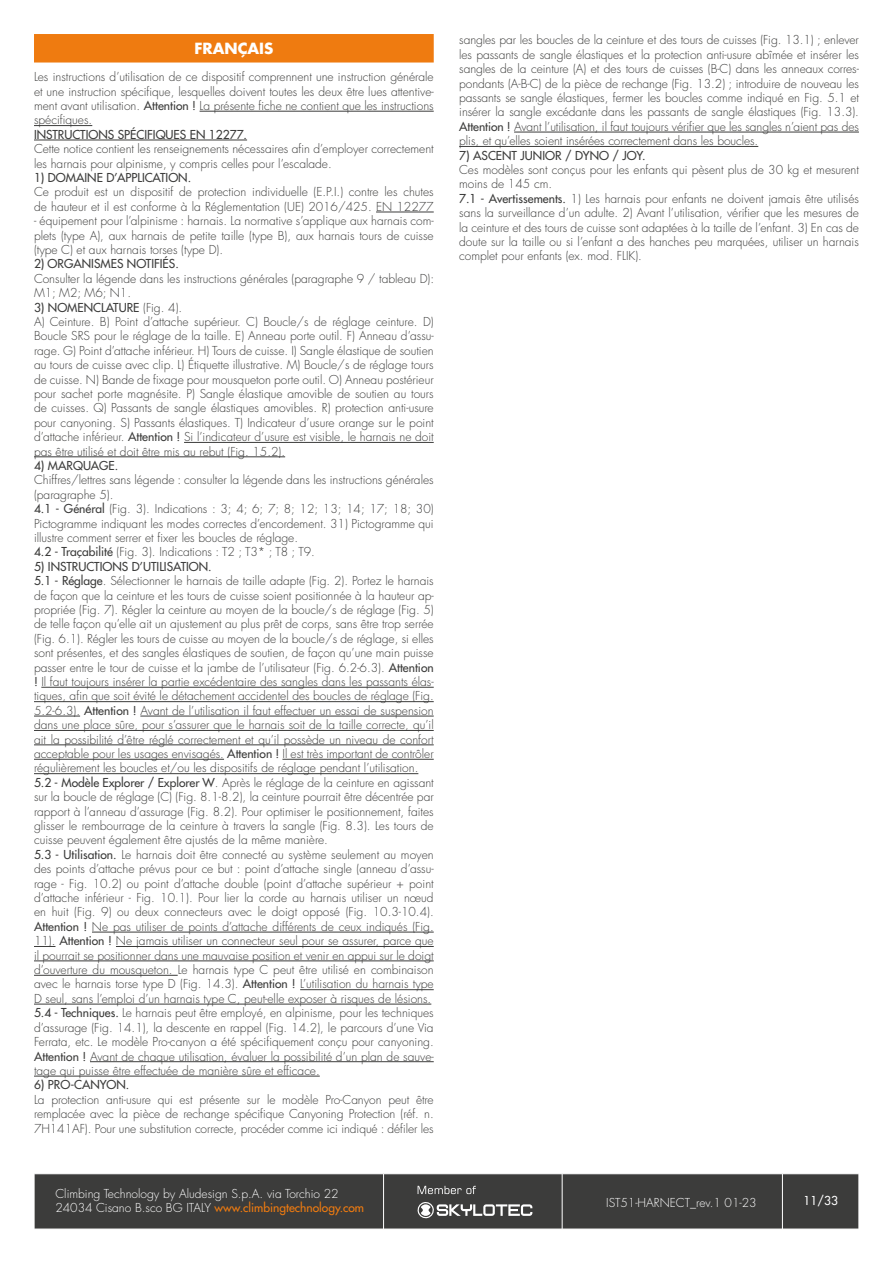
<style>
.page{position:relative;width:893px;height:1263px;background:#fff}
.page>*{position:absolute;margin:0;border:0;box-sizing:border-box;transform-origin:0 0}
.t1{font:700 15px "Futura LTW1 G";color:#fff}
.t2{font:300 12px/14.4px "Futura LTW1 G";color:#3c3c3b}
.t3{font:500 12px "Futura LTW1 G";color:#3c3c3b}
.t4{font:300 12px/14.4px "Futura LTW1 G";color:#fff}
.t5{font:500 12px "Futura LTW1 G";color:#fff}
.s1{font-weight:500}
.s2{font-weight:500;color:#ef7b10}
</style>
<div class="page">
<div style="left:35px;top:1174px;width:824px;height:55px;background:#3c3c3b"></div>
<hr style="left:383px;top:1174px;width:1px;height:55px;background:#fff">
<hr style="left:562px;top:1174px;width:1px;height:55px;background:#fff">
<hr style="left:782px;top:1174px;width:1px;height:55px;background:#fff">
<svg style="left:418px;top:1186px;width:58px;height:8px"></svg>
<svg style="left:417px;top:1201px;width:115px;height:18px"></svg>
<div style="left:34px;top:34px;width:400px;height:29px;background:#ef7b10"></div>
<hr style="left:200px;top:111px;width:234px;height:1px;background:#3c3c3b">
<hr style="left:34px;top:125px;width:58px;height:1px;background:#3c3c3b">
<hr style="left:34px;top:140px;width:213px;height:1px;background:#3c3c3b">
<hr style="left:376px;top:212px;width:58px;height:1px;background:#3c3c3b">
<hr style="left:184px;top:442px;width:250px;height:1px;background:#3c3c3b">
<hr style="left:34px;top:457px;width:251px;height:1px;background:#3c3c3b">
<hr style="left:41px;top:687px;width:393px;height:1px;background:#3c3c3b">
<hr style="left:34px;top:701px;width:400px;height:1px;background:#3c3c3b">
<hr style="left:34px;top:716px;width:46px;height:1px;background:#3c3c3b">
<hr style="left:140px;top:716px;width:294px;height:1px;background:#3c3c3b">
<hr style="left:34px;top:730px;width:400px;height:1px;background:#3c3c3b">
<hr style="left:34px;top:745px;width:400px;height:1px;background:#3c3c3b">
<hr style="left:34px;top:759px;width:190px;height:1px;background:#3c3c3b">
<hr style="left:282px;top:759px;width:152px;height:1px;background:#3c3c3b">
<hr style="left:34px;top:773px;width:384px;height:1px;background:#3c3c3b">
<hr style="left:92px;top:932px;width:342px;height:1px;background:#3c3c3b">
<svg style="left:34px;top:946px;width:21px;height:1px"></svg>
<hr style="left:116px;top:946px;width:318px;height:1px;background:#3c3c3b">
<hr style="left:34px;top:961px;width:400px;height:1px;background:#3c3c3b">
<hr style="left:34px;top:975px;width:144px;height:1px;background:#3c3c3b">
<hr style="left:300px;top:989px;width:134px;height:1px;background:#3c3c3b">
<hr style="left:34px;top:1004px;width:397px;height:1px;background:#3c3c3b">
<hr style="left:90px;top:1061px;width:344px;height:1px;background:#3c3c3b">
<hr style="left:34px;top:1076px;width:286px;height:1px;background:#3c3c3b">
<hr style="left:514px;top:132px;width:345px;height:1px;background:#3c3c3b">
<hr style="left:459px;top:146px;width:299px;height:1px;background:#3c3c3b">
<p class="t1" style="left:194px;top:35px;width:80px">FRANÇAIS</p>
<p class="t2" style="left:34px;top:69px;width:401px;text-align:justify">Les instructions d’utilisation de ce dispositif comprennent une instruction générale et une instruction spécifique, lesquelles doivent toutes les deux être lues attentive&shy;ment avant utilisation. <span class="s1">Attention !</span> La présente fiche ne contient que les instructions spécifiques.</p>
<p class="t3" style="left:34px;top:124px;width:215px">INSTRUCTIONS SPÉCIFIQUES EN 12277.</p>
<p class="t2" style="left:34px;top:141px;width:401px">Cette notice contient les renseignements nécessaires afin d’employer correctement les harnais pour alpinisme, y compris celles pour l’escalade.</p>
<p class="t3" style="left:34px;top:168px;width:159px">1) DOMAINE D’APPLICATION.</p>
<p class="t2" style="left:34px;top:184px;width:401px">Ce produit est un dispositif de protection individuelle (E.P.I.) contre les chutes de hauteur et il est conforme à la Réglementation (UE) 2016/425. EN 12277</p>
<p class="t2" style="left:34px;top:213px;width:401px;text-align:justify">- équipement pour l’alpinisme : harnais. La normative s’applique aux harnais com&shy;plets (type A), aux harnais de petite taille (type B), aux harnais tours de cuisse (type C) et aux harnais torses (type D).</p>
<p class="t3" style="left:34px;top:254px;width:146px">2) ORGANISMES NOTIFIÉS.</p>
<p class="t2" style="left:34px;top:270px;width:402px">Consulter la légende dans les instructions générales (paragraphe 9 / tableau D):<br>M1; M2; M6; N1.</p>
<p class="t2" style="left:34px;top:299px;width:401px"><span class="s1">3) NOMENCLATURE</span> (Fig. 4).<br>A) Ceinture. B) Point d’attache supérieur. C) Boucle/s de réglage ceinture. D)<br>Boucle SRS pour le réglage de la taille. E) Anneau porte outil. F) Anneau d’assu&shy;rage. G) Point d’attache inférieur. H) Tours de cuisse. I) Sangle élastique de soutien au tours de cuisse avec clip. L) Étiquette illustrative. M) Boucle/s de réglage tours de cuisse. N) Bande de fixage pour mousqueton porte outil. O) Anneau postérieur pour sachet porte magnésite. P) Sangle élastique amovible de soutien au tours de cuisses. Q) Passants de sangle élastiques amovibles. R) protection anti-usure pour canyoning. S) Passants élastiques. T) Indicateur d’usure orange sur le point d’attache inférieur. <span class="s1">Attention !</span> Si l’indicateur d’usure est visible, le harnais ne doit pas être utilisé et doit être mis au rebut (Fig. 15.2).</p>
<p class="t3" style="left:34px;top:456px;width:86px">4) MARQUAGE.</p>
<p class="t2" style="left:34px;top:472px;width:401px">Chiffres/lettres sans légende : consulter la légende dans les instructions générales (paragraphe 5).<br><span class="s1">4.1 - Général</span> (Fig. 3). Indications : 3; 4; 6; 7; 8; 12; 13; 14; 17; 18; 30)<br>Pictogramme indiquant les modes correctes d’encordement. 31) Pictogramme qui illustre comment serrer et fixer les boucles de réglage.<br><span class="s1">4.2 - Traçabilité</span> (Fig. 3). Indications : T2 ; T3* ; T8 ; T9.</p>
<p class="t2" style="left:34px;top:558px;width:401px"><span class="s1">5) INSTRUCTIONS D’UTILISATION.<br>5.1 - Réglage</span>. Sélectionner le harnais de taille adapte (Fig. 2). Portez le harnais de façon que la ceinture et les tours de cuisse soient positionnée à la hauteur ap&shy;propriée (Fig. 7). Régler la ceinture au moyen de la boucle/s de réglage (Fig. 5) de telle façon qu’elle ait un ajustement au plus prêt de corps, sans être trop serrée (Fig. 6.1). Régler les tours de cuisse au moyen de la boucle/s de réglage, si elles sont présentes, et des sangles élastiques de soutien, de façon qu’une main puisse passer entre le tour de cuisse et la jambe de l’utilisateur (Fig. 6.2-6.3). <span class="s1">Attention !</span> Il faut toujours insérer la partie excédentaire des sangles dans les passants élas&shy;tiques, afin que soit évité le détachement accidentel des boucles de réglage (Fig.<br>5.2-6.3). <span class="s1">Attention !</span> Avant de l’utilisation il faut effectuer un essai de suspension dans une place sûre, pour s’assurer que le harnais soit de la taille correcte, qu’il ait la possibilité d’être réglé correctement et qu’il possède un niveau de confort acceptable pour les usages envisagés. <span class="s1">Attention !</span> Il est très important de contrôler régulièrement les boucles et/ou les dispositifs de réglage pendant l’utilisation.<br><span class="s1">5.2 - Modèle Explorer / Explorer W</span>. Après le réglage de la ceinture en agissant sur la boucle de réglage (C) (Fig. 8.1-8.2), la ceinture pourrait être décentrée par rapport à l’anneau d’assurage (Fig. 8.2). Pour optimiser le positionnement, faites glisser le rembourrage de la ceinture à travers la sangle (Fig. 8.3). Les tours de cuisse peuvent également être ajustés de la même manière.<br><span class="s1">5.3 - Utilisation.</span> Le harnais doit être connecté au système seulement au moyen des points d’attache prévus pour ce but : point d’attache single (anneau d’assu&shy;rage - Fig. 10.2) ou point d’attache double (point d’attache supérieur + point d’attache inférieur - Fig. 10.1). Pour lier la corde au harnais utiliser un nœud en huit (Fig. 9) ou deux connecteurs avec le doigt opposé (Fig. 10.3-10.4).<br><span class="s1">Attention !</span> Ne pas utiliser de points d’attache différents de ceux indiqués (Fig.<br>11). <span class="s1">Attention !</span> Ne jamais utiliser un connecteur seul pour se assurer, parce que il pourrait se positionner dans une mauvaise position et venir en appui sur le doigt d’ouverture du mousqueton. Le harnais type C peut être utilisé en combinaison avec le harnais torse type D (Fig. 14.3). <span class="s1">Attention !</span> L’utilisation du harnais type D seul, sans l’emploi d’un harnais type C, peut-elle exposer à risques de lésions.<br><span class="s1">5.4 - Techniques.</span> Le harnais peut être employé, en alpinisme, pour les techniques d’assurage (Fig. 14.1), la descente en rappel (Fig. 14.2), le parcours d’une Via Ferrata, etc. Le modèle Pro-canyon a été spécifiquement conçu pour canyoning.<br><span class="s1">Attention !</span> Avant de chaque utilisation, évaluer la possibilité d’un plan de sauve&shy;tage qui puisse être effectuée de manière sûre et efficace.</p>
<p class="t3" style="left:34px;top:1075px;width:97px">6) PRO-CANYON.</p>
<p class="t2" style="left:34px;top:1091px;width:401px;text-align:justify">La protection anti-usure qui est présente sur le modèle Pro-Canyon peut être remplacée avec la pièce de rechange spécifique Canyoning Protection (réf. n.<br>7H141AF). Pour une substitution correcte, procéder comme ici indiqué : défiler les</p>
<p class="t2" style="left:459px;top:32px;width:401px;text-align:justify">sangles par les boucles de la ceinture et des tours de cuisses (Fig. 13.1) ; enlever les passants de sangle élastiques et la protection anti-usure abîmée et insérer les sangles de la ceinture (A) et des tours de cuisses (B-C) dans les anneaux corres&shy;pondants (A-B-C) de la pièce de rechange (Fig. 13.2) ; introduire de nouveau les passants se sangle élastiques, fermer les boucles comme indiqué en Fig. 5.1 et insérer la sangle excédante dans les passants de sangle élastiques (Fig. 13.3).<br><span class="s1">Attention !</span> Avant l’utilisation, il faut toujours vérifier que les sangles n’aient pas des plis, et qu’elles soient insérées correctement dans les boucles.</p>
<p class="t3" style="left:459px;top:145px;width:188px">7) ASCENT JUNIOR / DYNO / JOY.</p>
<p class="t2" style="left:459px;top:162px;width:401px">Ces modèles sont conçus pour les enfants qui pèsent plus de 30 kg et mesurent moins de 145 cm.<br><span class="s1">7.1 - Avertissements.</span> 1) Les harnais pour enfants ne doivent jamais être utilisés sans la surveillance d’un adulte. 2) Avant l’utilisation, vérifier que les mesures de la ceinture et des tours de cuisse sont adaptées à la taille de l’enfant. 3) En cas de doute sur la taille ou si l’enfant a des hanches peu marquées, utiliser un harnais complet pour enfants (ex. mod. FLIK).</p>
<p class="t4" style="left:55px;top:1185px;width:310px">Climbing Technology by Aludesign S.p.A. via Torchio 22<br>24034 Cisano B.sco BG ITALY <span class="s2">www.climbingtechnology.com</span></p>
<p class="t4" style="left:606px;top:1194px;width:152px">IST51-HARNECT_rev.1 01-23</p>
<p class="t5" style="left:804px;top:1191px;width:36px">11/33</p>
</div>
